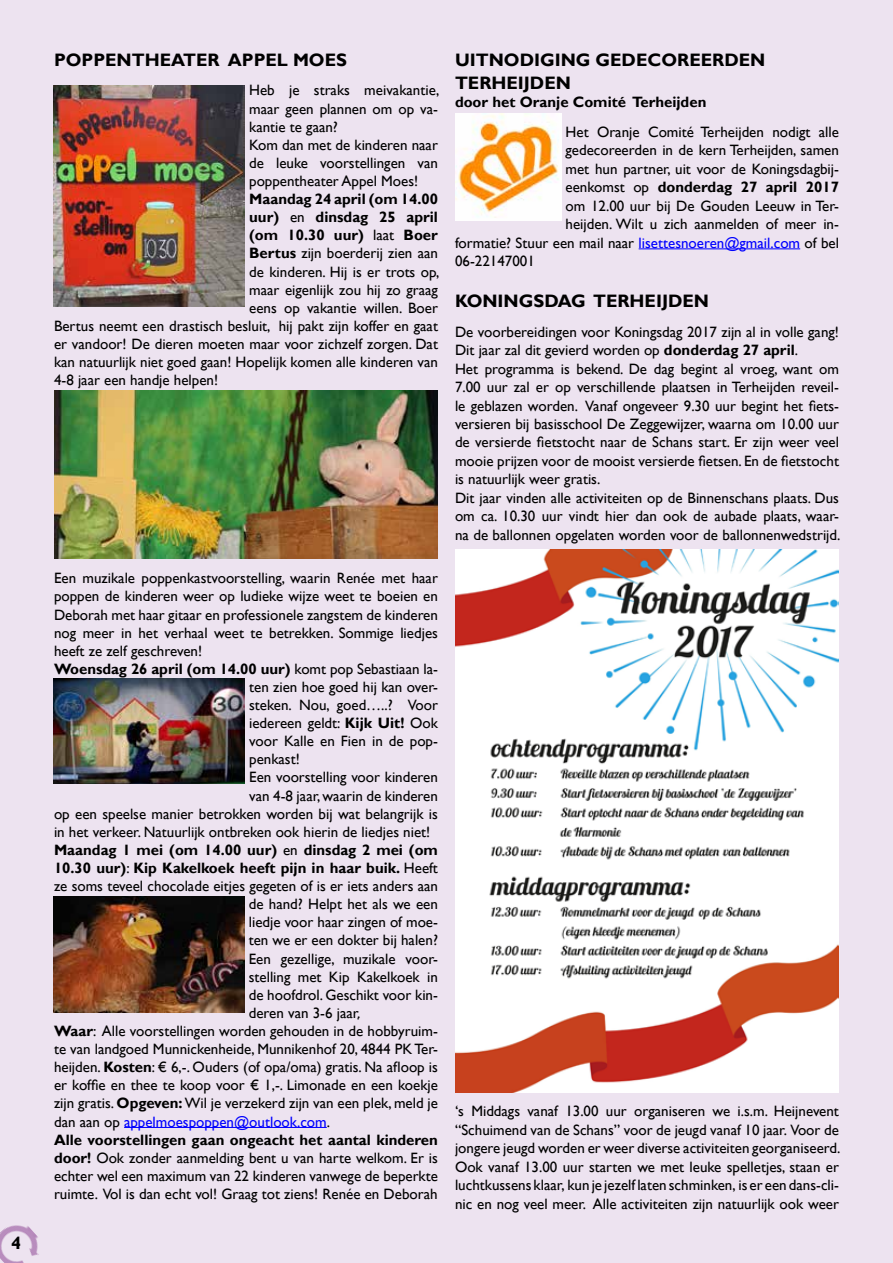
<style>
.page{position:relative;width:893px;height:1263px;background:#ede3f0}
.page>*{position:absolute;margin:0;border:0;box-sizing:border-box;transform-origin:0 0}
.t1{font:700 18px/22px "Gill Sans";color:#000}
.t2{font:15px/18.5px "Gill Sans";color:#000}
.t3{font:700 15px "Gill Sans";color:#000}
.t4{font:15px "Gill Sans";color:#00f}
.s1{font-weight:400}
.s2{font-weight:700}
.s3{color:#000}
.s4{color:#00f}
</style>
<div class="page">
<img style="left:0;top:1225px;width:39px;height:38px">
<hr style="left:124px;top:1127px;width:203px;height:1px;background:#00f">
<hr style="left:639px;top:248px;width:161px;height:1px;background:#00f">
<img style="left:54px;top:85px;width:191px;height:221px">
<img style="left:54px;top:678px;width:191px;height:106px">
<img style="left:53px;top:896px;width:191px;height:116px">
<img style="left:54px;top:391px;width:384px;height:167px">
<img style="left:455px;top:114px;width:106px;height:106px">
<img style="left:455px;top:550px;width:384px;height:543px">
<p class="t1" style="left:11px;top:1232px;width:11px">4</p>
<p class="t1" style="left:54px;top:50px;width:294px">POPPENTHEATER APPEL MOES</p>
<p class="t2" style="left:249px;top:82px;width:192px">Heb je straks meivakantie, maar geen plannen om op va&shy;kantie te gaan?<br>Kom dan met de kinderen naar de leuke voorstellingen van poppentheater Appel Moes!</p>
<p class="t3" style="left:249px;top:190px;width:190px">Maandag 24 april (om 14.00</p>
<p class="t3" style="left:249px;top:208px;width:190px">uur) <span class="s1">en</span> dinsdag 25 april</p>
<p class="t3" style="left:249px;top:226px;width:190px">(om 10.30 uur) <span class="s1">laat</span> Boer</p>
<p class="t2" style="left:249px;top:244px;width:190px"><span class="s2">Bertus</span> zijn boerderij zien aan</p>
<p class="t2" style="left:249px;top:262px;width:192px">de kinderen. Hij is er trots op,</p>
<p class="t2" style="left:249px;top:281px;width:190px">maar eigenlijk zou hij zo graag</p>
<p class="t2" style="left:249px;top:299px;width:190px">eens op vakantie willen. Boer</p>
<p class="t2" style="left:54px;top:317px;width:385px">Bertus neemt een drastisch besluit, hij pakt zijn koffer en gaat</p>
<p class="t2" style="left:54px;top:335px;width:385px">er vandoor! De dieren moeten maar voor zichzelf zorgen. Dat</p>
<p class="t2" style="left:54px;top:353px;width:385px">kan natuurlijk niet goed gaan! Hopelijk komen alle kinderen van</p>
<p class="t2" style="left:54px;top:371px;width:166px">4-8 jaar een handje helpen!</p>
<p class="t2" style="left:54px;top:569px;width:385px">Een muzikale poppenkastvoorstelling, waarin Renée met haar</p>
<p class="t2" style="left:54px;top:587px;width:385px">poppen de kinderen weer op ludieke wijze weet te boeien en</p>
<p class="t2" style="left:54px;top:605px;width:385px">Deborah met haar gitaar en professionele zangstem de kinderen</p>
<p class="t2" style="left:54px;top:624px;width:385px">nog meer in het verhaal weet te betrekken. Sommige liedjes</p>
<p class="t2" style="left:54px;top:642px;width:150px">heeft ze zelf geschreven!</p>
<p class="t3" style="left:54px;top:660px;width:385px">Woensdag 26 april (om 14.00 uur) <span class="s1">komt pop Sebastiaan la-</span></p>
<p class="t2" style="left:249px;top:678px;width:190px">ten zien hoe goed hij kan over-</p>
<p class="t2" style="left:249px;top:696px;width:190px">steken. Nou, goed…..? Voor</p>
<p class="t2" style="left:249px;top:714px;width:190px">iedereen geldt: <span class="s2">Kijk Uit!</span> Ook</p>
<p class="t2" style="left:249px;top:732px;width:190px">voor Kalle en Fien in de pop-</p>
<p class="t2" style="left:249px;top:750px;width:52px">penkast!</p>
<p class="t2" style="left:249px;top:768px;width:190px">Een voorstelling voor kinderen</p>
<p class="t2" style="left:249px;top:786px;width:190px">van 4-8 jaar, waarin de kinderen</p>
<p class="t2" style="left:54px;top:805px;width:385px">op een speelse manier betrokken worden bij wat belangrijk is</p>
<p class="t2" style="left:54px;top:823px;width:378px">in het verkeer. Natuurlijk ontbreken ook hierin de liedjes niet!</p>
<p class="t3" style="left:54px;top:841px;width:385px">Maandag 1 mei (om 14.00 uur) <span class="s1">en</span> dinsdag 2 mei (om</p>
<p class="t3" style="left:54px;top:859px;width:385px">10.30 uur)<span class="s1">:</span> Kip Kakelkoek heeft pijn in haar buik. <span class="s1">Heeft</span></p>
<p class="t2" style="left:54px;top:877px;width:385px">ze soms teveel chocolade eitjes gegeten of is er iets anders aan</p>
<p class="t2" style="left:249px;top:895px;width:191px">de hand? Helpt het als we een</p>
<p class="t2" style="left:249px;top:913px;width:191px">liedje voor haar zingen of moe-</p>
<p class="t2" style="left:249px;top:931px;width:191px">ten we er een dokter bij halen?</p>
<p class="t2" style="left:249px;top:949px;width:191px">Een gezellige, muzikale voor-</p>
<p class="t2" style="left:249px;top:968px;width:191px">stelling met Kip Kakelkoek in</p>
<p class="t2" style="left:249px;top:986px;width:191px">de hoofdrol. Geschikt voor kin-</p>
<p class="t2" style="left:249px;top:1004px;width:113px">deren van 3-6 jaar.</p>
<p class="t2" style="left:54px;top:1022px;width:385px"><span class="s2">Waar</span>: Alle voorstellingen worden gehouden in de hobbyruim-</p>
<p class="t2" style="left:54px;top:1040px;width:385px">te van landgoed Munnickenheide, Munnikenhof 20, 4844 PK Ter-</p>
<p class="t2" style="left:54px;top:1058px;width:385px">heijden. <span class="s2">Kosten</span>: € 6,-. Ouders (of opa/oma) gratis. Na afloop is</p>
<p class="t2" style="left:54px;top:1076px;width:385px">er koffie en thee te koop voor € 1,-. Limonade en een koekje</p>
<p class="t2" style="left:54px;top:1094px;width:385px">zijn gratis. <span class="s2">Opgeven:</span> Wil je verzekerd zijn van een plek, meld je</p>
<p class="t4" style="left:54px;top:1113px;width:278px"><span class="s3">dan aan op</span> appelmoespoppen@outlook.com<span class="s3">.</span></p>
<p class="t3" style="left:54px;top:1130px;width:385px">Alle voorstellingen gaan ongeacht het aantal kinderen</p>
<p class="t2" style="left:54px;top:1149px;width:385px"><span class="s2">door!</span> Ook zonder aanmelding bent u van harte welkom. Er is</p>
<p class="t2" style="left:54px;top:1167px;width:385px">echter wel een maximum van 22 kinderen vanwege de beperkte</p>
<p class="t2" style="left:54px;top:1185px;width:385px">ruimte. Vol is dan echt vol! Graag tot ziens! Renée en Deborah</p>
<p class="t1" style="left:455px;top:50px;width:312px">UITNODIGING GEDECOREERDEN<br>TERHEIJDEN</p>
<p class="t3" style="left:455px;top:93px;width:253px">door het Oranje Comité Terheijden</p>
<p class="t2" style="left:566px;top:123px;width:275px">Het Oranje Comité Terheijden nodigt alle</p>
<p class="t2" style="left:566px;top:141px;width:275px">gedecoreerden in de kern Terheijden, samen</p>
<p class="t2" style="left:566px;top:160px;width:275px">met hun partner, uit voor de Koningsdagbij-</p>
<p class="t3" style="left:566px;top:178px;width:275px"><span class="s1">eenkomst op</span> donderdag 27 april 2017</p>
<p class="t2" style="left:566px;top:197px;width:275px">om 12.00 uur bij De Gouden Leeuw in Ter-</p>
<p class="t2" style="left:566px;top:215px;width:275px">heijden. Wilt u zich aanmelden of meer in-</p>
<p class="t2" style="left:455px;top:234px;width:385px">formatie? Stuur een mail naar <span class="s4">lisettesnoeren@gmail.com</span> of bel</p>
<p class="t2" style="left:455px;top:252px;width:81px">06-22147001</p>
<p class="t1" style="left:455px;top:290px;width:256px">KONINGSDAG TERHEIJDEN</p>
<p class="t2" style="left:455px;top:323px;width:387px">De voorbereidingen voor Koningsdag 2017 zijn al in volle gang!<br>Dit jaar zal dit gevierd worden op <span class="s2">donderdag 27 april</span>.<br>Het programma is bekend. De dag begint al vroeg, want om 7.00 uur zal er op verschillende plaatsen in Terheijden reveil&shy;le geblazen worden. Vanaf ongeveer 9.30 uur begint het fiets&shy;versieren bij basisschool De Zeggewijzer, waarna om 10.00 uur de versierde fietstocht naar de Schans start. Er zijn weer veel mooie prijzen voor de mooist versierde fietsen. En de fietstocht is natuurlijk weer gratis.<br>Dit jaar vinden alle activiteiten op de Binnenschans plaats. Dus om ca. 10.30 uur vindt hier dan ook de aubade plaats, waar&shy;na de ballonnen opgelaten worden voor de ballonnenwedstrijd.</p>
<p class="t2" style="left:455px;top:1102px;width:387px;text-align:justify">‘s Middags vanaf 13.00 uur organiseren we i.s.m. Heijnevent “Schuimend van de Schans” voor de jeugd vanaf 10 jaar. Voor de jongere jeugd worden er weer diverse activiteiten georganiseerd.<br>Ook vanaf 13.00 uur starten we met leuke spelletjes, staan er luchtkussens klaar, kun je jezelf laten schminken, is er een dans-cli&shy;nic en nog veel meer. Alle activiteiten zijn natuurlijk ook weer</p>
</div>
